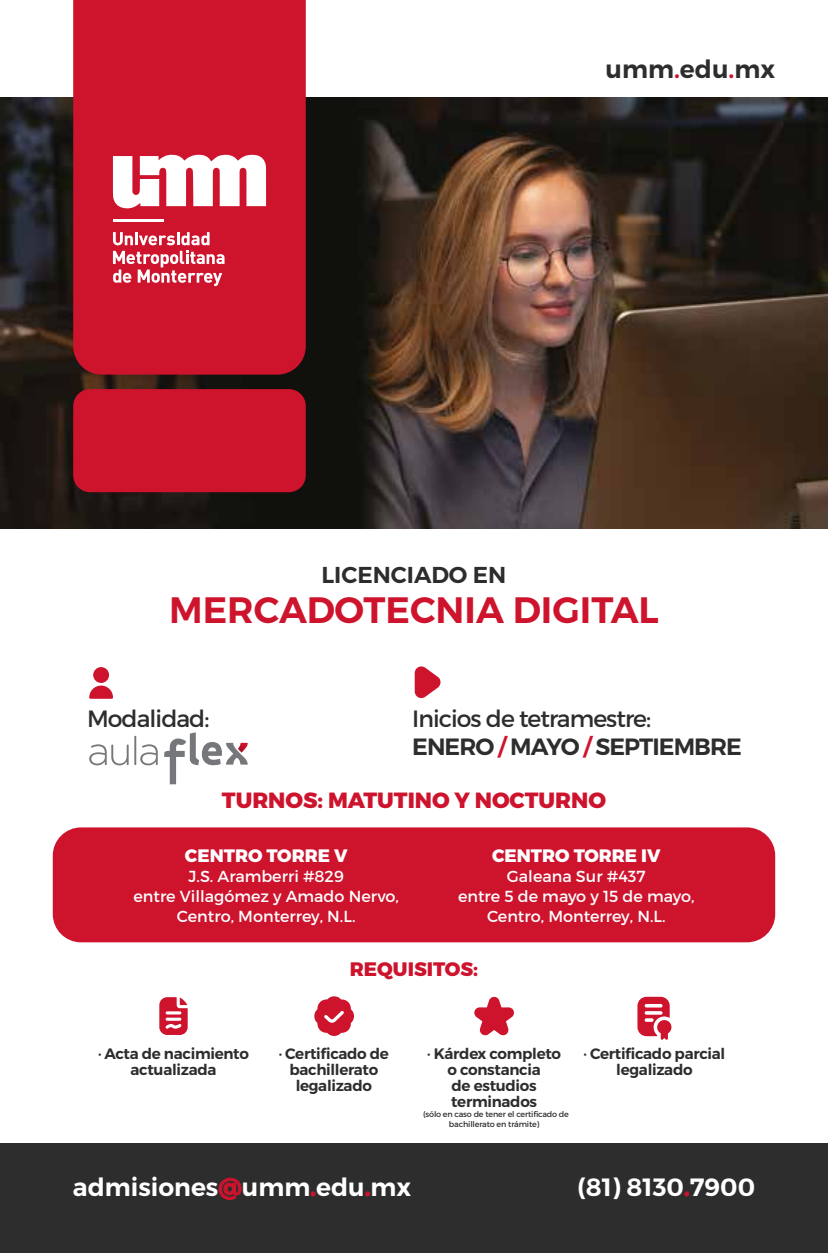
<style>
.page{position:relative;width:828px;height:1253px;background:#fff}
.page>*{position:absolute;margin:0;border:0;box-sizing:border-box;transform-origin:0 0}
.t1{font:600 36.8px "Montserrat";color:#ce132d}
.t2{font:600 25px "Montserrat";color:#fff}
.t3{font:600 25px "Montserrat";color:#2d2d2d}
.t4{font:23.6px/28.2px "Montserrat";letter-spacing:-.04em;color:#2d2d2d}
.t5{font:600 23px "Montserrat";color:#2d2d2d}
.t6{font:800 22px "Montserrat";color:#ce132d}
.t7{font:800 19.6px "Montserrat";color:#ce132d}
.t8{font:800 18px "Montserrat";color:#fff}
.t9{font:16px/20px "Montserrat";color:#fff;text-align:center}
.t10{font:600 15.2px/16px "Montserrat";letter-spacing:-.02em;color:#2d2d2d;text-align:center}
.t11{font:8px/10px "Montserrat";letter-spacing:-.02em;color:#2d2d2d;text-align:center}
.s1{color:#ce132d}
.s2{font-weight:600}
.s3{font-weight:600;color:#ce132d}
</style>
<div class="page">
<img style="left:0;top:97px;width:828px;height:432px">
<div style="left:73px;top:389px;width:233px;height:103px;background:#ce132d;border-radius:17px"></div>
<div style="left:0;top:1144px;width:828px;height:109px;background:#2d2d2d"></div>
<svg style="left:219px;top:1178px;width:23px;height:22px"></svg>
<svg style="left:311px;top:1192px;width:4px;height:4px"></svg>
<svg style="left:365px;top:1192px;width:5px;height:4px"></svg>
<svg style="left:684px;top:1192px;width:5px;height:4px"></svg>
<div style="left:73px;top:0;width:233px;height:375px;background:#ce132d"></div>
<svg style="left:113px;top:232px;width:96px;height:13px"></svg>
<svg style="left:113px;top:251px;width:111px;height:35px"></svg>
<svg style="left:113px;top:154px;width:153px;height:55px"></svg>
<hr style="left:113px;top:219px;width:51px;height:2px;background:#fff">
<svg style="left:89px;top:744px;width:40px;height:21px"></svg>
<hr style="left:134px;top:736px;width:2px;height:29px;background:#76777b">
<svg style="left:140px;top:744px;width:18px;height:21px"></svg>
<svg style="left:164px;top:732px;width:84px;height:52px"></svg>
<svg style="left:415px;top:666px;width:26px;height:32px"></svg>
<div style="left:93px;top:667px;width:16px;height:16px;background:#ce132d;border-radius:50%"></div>
<svg style="left:89px;top:686px;width:24px;height:13px"></svg>
<svg style="left:159px;top:997px;width:29px;height:38px"></svg>
<svg style="left:474px;top:996px;width:40px;height:40px"></svg>
<svg style="left:314px;top:996px;width:40px;height:40px"></svg>
<svg style="left:637px;top:997px;width:35px;height:43px"></svg>
<div style="left:53px;top:827px;width:722px;height:115px;background:#ce132d;border-radius:28px"></div>
<h2 class="t3" style="left:605px;top:54px;width:171px">umm<span class="s1">.</span>edu<span class="s1">.</span>mx</h2>
<h3 class="t5" style="left:321px;top:561px;width:186px">LICENCIADO EN</h3>
<h1 class="t1" style="left:169px;top:587px;width:491px">MERCADOTECNIA DIGITAL</h1>
<h3 class="t4" style="left:87px;top:705px;width:124px">Modalidad:</h3>
<h3 class="t4" style="left:412px;top:705px;width:331px">Inicios de tetramestre:<br><span class="s2">ENERO</span> <span class="s3">/</span> <span class="s2">MAYO</span> <span class="s3">/</span> <span class="s2">SEPTIEMBRE</span></h3>
<h3 class="t6" style="left:222px;top:787px;width:386px">TURNOS: MATUTINO Y NOCTURNO</h3>
<p class="t8" style="left:185px;top:844px;width:164px">CENTRO TORRE V</p>
<p class="t9" style="left:133px;top:866px;width:267px">J.S. Aramberri #829<br>entre Villagómez y Amado Nervo,<br>Centro, Monterrey, N.L.</p>
<p class="t8" style="left:492px;top:844px;width:170px">CENTRO TORRE IV</p>
<p class="t9" style="left:458px;top:866px;width:238px">Galeana Sur #437<br>entre 5 de mayo y 15 de mayo,<br>Centro, Monterrey, N.L.</p>
<p class="t7" style="left:350px;top:957px;width:130px">REQUISITOS:</p>
<p class="t10" style="left:98px;top:1046px;width:152px">· Acta de nacimiento actualizada</p>
<p class="t10" style="left:279px;top:1046px;width:112px">· Certificado de bachillerato legalizado</p>
<p class="t10" style="left:427px;top:1046px;width:135px">· Kárdex completo o constancia<br>de estudios terminados</p>
<p class="t11" style="left:423px;top:1109px;width:147px">(sólo en caso de tener el certificado de bachillerato en trámite)</p>
<p class="t10" style="left:583px;top:1046px;width:143px">· Certificado parcial legalizado</p>
<h2 class="t2" style="left:73px;top:1171px;width:340px">admisiones<span class="s1">@</span>umm<span class="s1">.</span>edu<span class="s1">.</span>mx</h2>
<h2 class="t2" style="left:577px;top:1171px;width:179px">(81) 8130<span class="s1">.</span>7900</h2>
</div>
